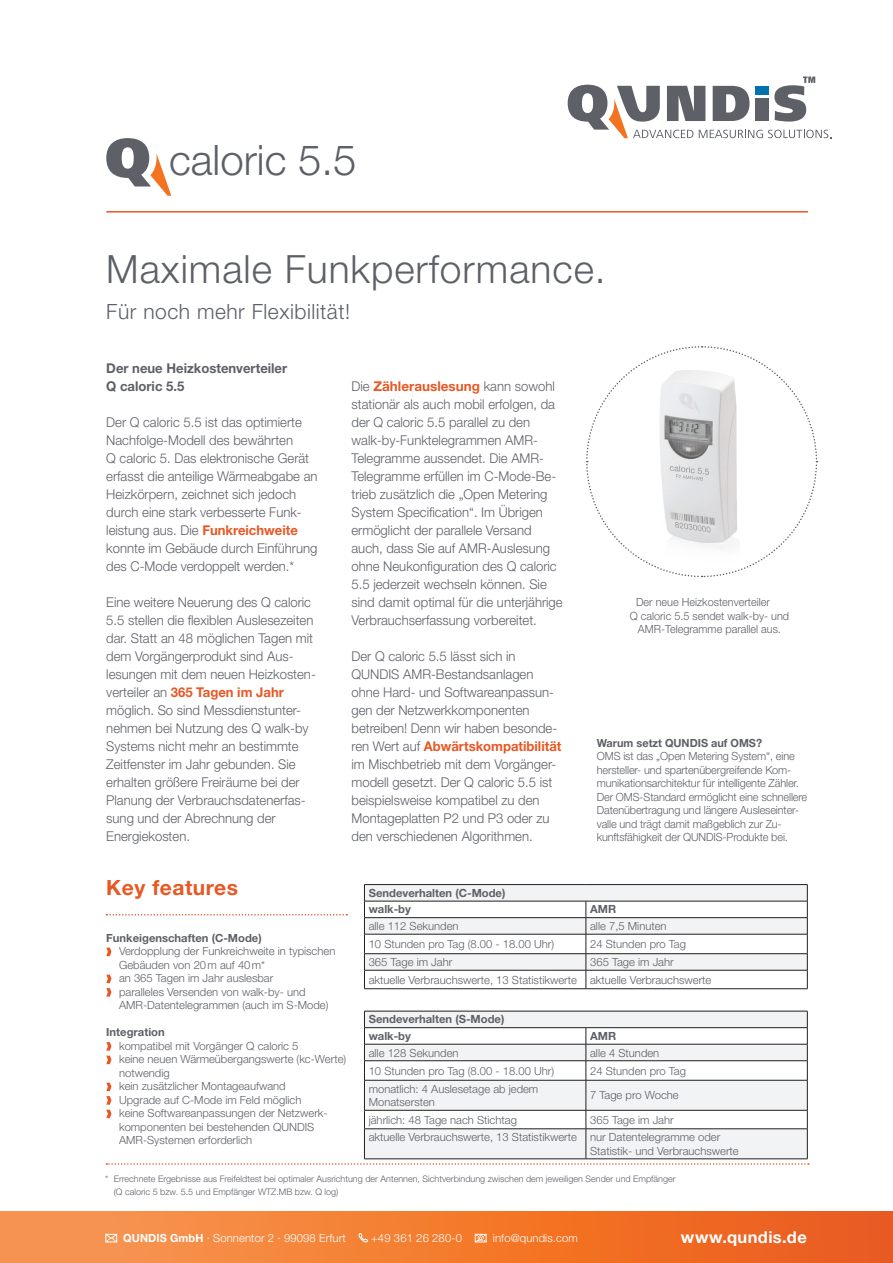
<style>
.page{position:relative;width:893px;height:1263px;background:#fff}
.page>*{position:absolute;margin:0;border:0;box-sizing:border-box;transform-origin:0 0}
.t1{font:300 42px "Helvetica Neue LT Pro";color:#5d6067}
.t2{font:300 39px "Helvetica Neue LT Pro";letter-spacing:.025em;color:#5d6067}
.t3{font:300 21px "Helvetica Neue LT Pro";letter-spacing:.025em;color:#5d6067}
.t4{font:700 21px "Helvetica Neue LT Pro";letter-spacing:.025em;color:#e75824}
.t5{font:700 16.5px "Helvetica Neue LT Pro";letter-spacing:.025em;color:#fff}
.t6{font:300 13.5px/18px "Helvetica Neue LT Pro";color:#5d6067}
.t7{font:700 13.5px/18px "Helvetica Neue LT Pro";color:#5d6067}
.t8{font:300 11.25px/13.5px "Helvetica Neue LT Pro";color:#5d6067}
.t9{font:700 11.25px/16.5px "Helvetica Neue LT Pro";color:#5d6067}
.t10{font:300 11.25px "Helvetica Neue LT Pro";letter-spacing:.01em;color:#fff}
.t11{font:300 9px/13.5px "Helvetica Neue LT Pro";color:#5d6067}
.s1{font-weight:700;color:#e75824}
.s2{font-weight:700}
</style>
<div class="page">
<div style="left:0;top:1212px;width:892px;height:51px;background:linear-gradient(to right,#f99a51,#ec5b16)"></div>
<svg style="left:568px;top:77px;width:263px;height:61px"></svg>
<hr style="left:106px;top:211px;width:702px;height:2px;background:#e75824">
<svg style="left:106px;top:914px;width:241px;height:1px"></svg>
<svg style="left:106px;top:1163px;width:703px;height:2px"></svg>
<svg style="left:106px;top:138px;width:65px;height:58px"></svg>
<svg style="left:106px;top:948px;width:5px;height:8px"></svg>
<svg style="left:106px;top:975px;width:5px;height:22px"></svg>
<svg style="left:106px;top:1042px;width:5px;height:22px"></svg>
<svg style="left:106px;top:1083px;width:5px;height:35px"></svg>
<svg style="left:364px;top:884px;width:444px;height:104px"></svg>
<hr style="left:364px;top:988px;width:222px;height:1px;background:#231f20">
<hr style="left:586px;top:988px;width:221px;height:1px;background:#231f20">
<svg style="left:365px;top:1012px;width:442px;height:146px;fill:#f2f3f4"></svg>
<hr style="left:364px;top:1011px;width:222px;height:1px;background:#231f20">
<hr style="left:586px;top:1011px;width:221px;height:1px;background:#231f20">
<hr style="left:364px;top:1027px;width:222px;height:1px;background:#231f20">
<hr style="left:586px;top:1027px;width:221px;height:1px;background:#231f20">
<hr style="left:364px;top:1044px;width:222px;height:1px;background:#231f20">
<hr style="left:586px;top:1044px;width:221px;height:1px;background:#231f20">
<hr style="left:364px;top:1060px;width:222px;height:1px;background:#231f20">
<svg style="left:364px;top:1011px;width:1px;height:69px"></svg>
<hr style="left:586px;top:1060px;width:221px;height:1px;background:#231f20">
<svg style="left:586px;top:1028px;width:1px;height:52px"></svg>
<svg style="left:807px;top:1011px;width:1px;height:69px"></svg>
<hr style="left:364px;top:1080px;width:222px;height:1px;background:#231f20">
<hr style="left:364px;top:1080px;width:1px;height:30px;background:#231f20">
<hr style="left:586px;top:1080px;width:221px;height:1px;background:#231f20">
<hr style="left:586px;top:1080px;width:1px;height:30px;background:#231f20">
<hr style="left:807px;top:1080px;width:1px;height:30px;background:#231f20">
<hr style="left:364px;top:1110px;width:222px;height:1px;background:#231f20">
<svg style="left:364px;top:1110px;width:1px;height:18px"></svg>
<hr style="left:586px;top:1110px;width:221px;height:1px;background:#231f20">
<svg style="left:586px;top:1110px;width:1px;height:18px"></svg>
<svg style="left:807px;top:1110px;width:1px;height:18px"></svg>
<hr style="left:364px;top:1128px;width:222px;height:1px;background:#231f20">
<hr style="left:364px;top:1129px;width:1px;height:30px;background:#231f20">
<hr style="left:586px;top:1128px;width:221px;height:1px;background:#231f20">
<hr style="left:586px;top:1129px;width:1px;height:30px;background:#231f20">
<hr style="left:807px;top:1129px;width:1px;height:30px;background:#231f20">
<hr style="left:364px;top:1158px;width:222px;height:1px;background:#231f20">
<hr style="left:586px;top:1158px;width:221px;height:1px;background:#231f20">
<svg style="left:586px;top:346px;width:232px;height:232px"></svg>
<svg style="left:105px;top:1233px;width:12px;height:9px"></svg>
<svg style="left:359px;top:1233px;width:9px;height:9px"></svg>
<svg style="left:474px;top:1233px;width:13px;height:9px"></svg>
<img style="left:588px;top:351px;width:222px;height:222px">
<h1 class="t1" style="left:169px;top:135px;width:189px">caloric 5.5</h1>
<h2 class="t2" style="left:106px;top:245px;width:501px">Maximale Funkperformance.</h2>
<h3 class="t3" style="left:106px;top:299px;width:245px">Für noch mehr Flexibilität!</h3>
<p class="t7" style="left:106px;top:359px;width:182px">Der neue Heizkostenverteiler<br>Q caloric 5.5</p>
<p class="t6" style="left:106px;top:413px;width:213px">Der Q caloric 5.5 ist das optimierte Nachfolge-Modell des bewährten<br>Q caloric 5. Das elektronische Gerät erfasst die anteilige Wärmeabgabe an Heizkörpern, zeichnet sich jedoch durch eine stark verbesserte Funk&shy;leistung aus. Die <span class="s1">Funkreichweite </span>konnte im Gebäude durch Einführung des C-Mode verdoppelt werden.*</p>
<p class="t6" style="left:106px;top:593px;width:211px">Eine weitere Neuerung des Q caloric<br>5.5 stellen die flexiblen Auslesezeiten dar. Statt an 48 möglichen Tagen mit dem Vorgängerprodukt sind Aus&shy;lesungen mit dem neuen Heizkosten&shy;verteiler an <span class="s1">365 Tagen im Jahr </span>möglich. So sind Messdienstunter&shy;nehmen bei Nutzung des Q walk-by<br>Systems nicht mehr an bestimmte<br>Zeitfenster im Jahr gebunden. Sie erhalten größere Freiräume bei der<br>Planung der Verbrauchsdatenerfas&shy;sung und der Abrechnung der<br>Energiekosten.</p>
<h3 class="t4" style="left:106px;top:874px;width:133px">Key features</h3>
<p class="t6" style="left:351px;top:377px;width:213px">Die <span class="s1">Zählerauslesung</span> kann sowohl stationär als auch mobil erfolgen, da der Q caloric 5.5 parallel zu den walk-by-Funktelegrammen AMR-Telegramme aussendet. Die AMR-Telegramme erfüllen im C-Mode-Be&shy;trieb zusätzlich die „Open Metering System Specification“. Im Übrigen ermöglicht der parallele Versand auch, dass Sie auf AMR-Auslesung ohne Neukonfiguration des Q caloric 5.5 jederzeit wechseln können. Sie sind damit optimal für die unterjährige Verbrauchserfassung vorbereitet.</p>
<p class="t6" style="left:351px;top:647px;width:211px">Der Q caloric 5.5 lässt sich in QUNDIS AMR-Bestandsanlagen ohne Hard- und Softwareanpassun&shy;gen der Netzwerkkomponenten betreiben! Denn wir haben besonde&shy;ren Wert auf <span class="s1">Abwärtskompatibilität </span>im Mischbetrieb mit dem Vorgänger&shy;modell gesetzt. Der Q caloric 5.5 ist beispielsweise kompatibel zu den Montageplatten P2 und P3 oder zu den verschiedenen Algorithmen.</p>
<p class="t9" style="left:369px;top:884px;width:138px">Sendeverhalten (C-Mode) walk-by</p>
<p class="t8" style="left:636px;top:595px;width:135px">Der neue Heizkostenverteiler</p>
<p class="t8" style="left:630px;top:609px;width:161px">Q caloric 5.5 sendet walk-by- und</p>
<p class="t8" style="left:638px;top:622px;width:145px">AMR-Telegramme parallel aus.</p>
<p class="t9" style="left:597px;top:734px;width:167px">Warum setzt QUNDIS auf OMS?</p>
<p class="t8" style="left:597px;top:749px;width:212px">OMS ist das „Open Metering System“, eine hersteller- und spartenübergreifende Kom&shy;munikationsarchitektur für intelligente Zähler.<br>Der OMS-Standard ermöglicht eine schnellere Datenübertragung und längere Ausleseinter&shy;valle und trägt damit maßgeblich zur Zu&shy;kunftsfähigkeit der QUNDIS-Produkte bei.</p>
<p class="t9" style="left:590px;top:901px;width:28px">AMR</p>
<p class="t9" style="left:106px;top:929px;width:157px">Funkeigenschaften (C-Mode)</p>
<p class="t8" style="left:119px;top:944px;width:218px">Verdopplung der Funkreichweite in typischen Gebäuden von 20m auf 40m*<br>an 365 Tagen im Jahr auslesbar<br>paralleles Versenden von walk-by- und AMR-Datentelegrammen (auch im S-Mode)</p>
<p class="t9" style="left:106px;top:1024px;width:60px">Integration</p>
<p class="t8" style="left:119px;top:1039px;width:229px">kompatibel mit Vorgänger Q caloric 5<br>keine neuen Wärmeübergangswerte (kc-Werte) notwendig<br>kein zusätzlicher Montageaufwand<br>Upgrade auf C-Mode im Feld möglich<br>keine Softwareanpassungen der Netzwerk&shy;komponenten bei bestehenden QUNDIS AMR-Systemen erforderlich</p>
<p class="t8" style="left:369px;top:919px;width:91px">alle 112 Sekunden</p>
<p class="t8" style="left:590px;top:919px;width:78px">alle 7,5 Minuten</p>
<p class="t8" style="left:369px;top:937px;width:187px">10 Stunden pro Tag (8.00 - 18.00 Uhr)</p>
<p class="t8" style="left:590px;top:937px;width:97px">24 Stunden pro Tag</p>
<p class="t8" style="left:369px;top:955px;width:85px">365 Tage im Jahr</p>
<p class="t8" style="left:369px;top:953px;width:344px;line-height:17.5px;text-indent:221px">365 Tage im Jahr aktuelle Verbrauchswerte, 13 Statistikwerte aktuelle Verbrauchswerte</p>
<p class="t9" style="left:369px;top:1011px;width:137px">Sendeverhalten (S-Mode) walk-by</p>
<p class="t9" style="left:590px;top:1027px;width:28px">AMR</p>
<p class="t8" style="left:369px;top:1045px;width:91px">alle 128 Sekunden</p>
<p class="t8" style="left:590px;top:1045px;width:71px">alle 4 Stunden</p>
<p class="t8" style="left:369px;top:1063px;width:187px">10 Stunden pro Tag (8.00 - 18.00 Uhr)</p>
<p class="t8" style="left:590px;top:1063px;width:97px">24 Stunden pro Tag</p>
<p class="t8" style="left:369px;top:1081px;width:171px">monatlich: 4 Auslesetage ab jedem<br>Monatsersten</p>
<p class="t8" style="left:590px;top:1088px;width:90px">7 Tage pro Woche</p>
<p class="t8" style="left:369px;top:1112px;width:150px">jährlich: 48 Tage nach Stichtag</p>
<p class="t8" style="left:369px;top:1110px;width:353px;line-height:17.5px;text-indent:221px">365 Tage im Jahr<br>aktuelle Verbrauchswerte, 13 Statistikwerte nur Datentelegramme oder</p>
<p class="t8" style="left:590px;top:1143px;width:150px">Statistik- und Verbrauchswerte</p>
<p class="t11" style="left:114px;top:1172px;width:563px;text-indent:-9px">* Errechnete Ergebnisse aus Freifeldtest bei optimaler Ausrichtung der Antennen, Sichtverbindung zwischen dem jeweiligen Sender und Empfänger (Q caloric 5 bzw. 5.5 und Empfänger WTZ.MB bzw. Q log)</p>
<p class="t10" style="left:123px;top:1231px;width:224px"><span class="s2">QUNDIS GmbH</span> · Sonnentor 2 · 99098 Erfurt</p>
<p class="t10" style="left:371px;top:1231px;width:92px">+49 361 26 280-0</p>
<p class="t10" style="left:493px;top:1231px;width:86px">info@qundis.com</p>
<p class="t5" style="left:681px;top:1226px;width:127px">www.qundis.de</p>
</div>
